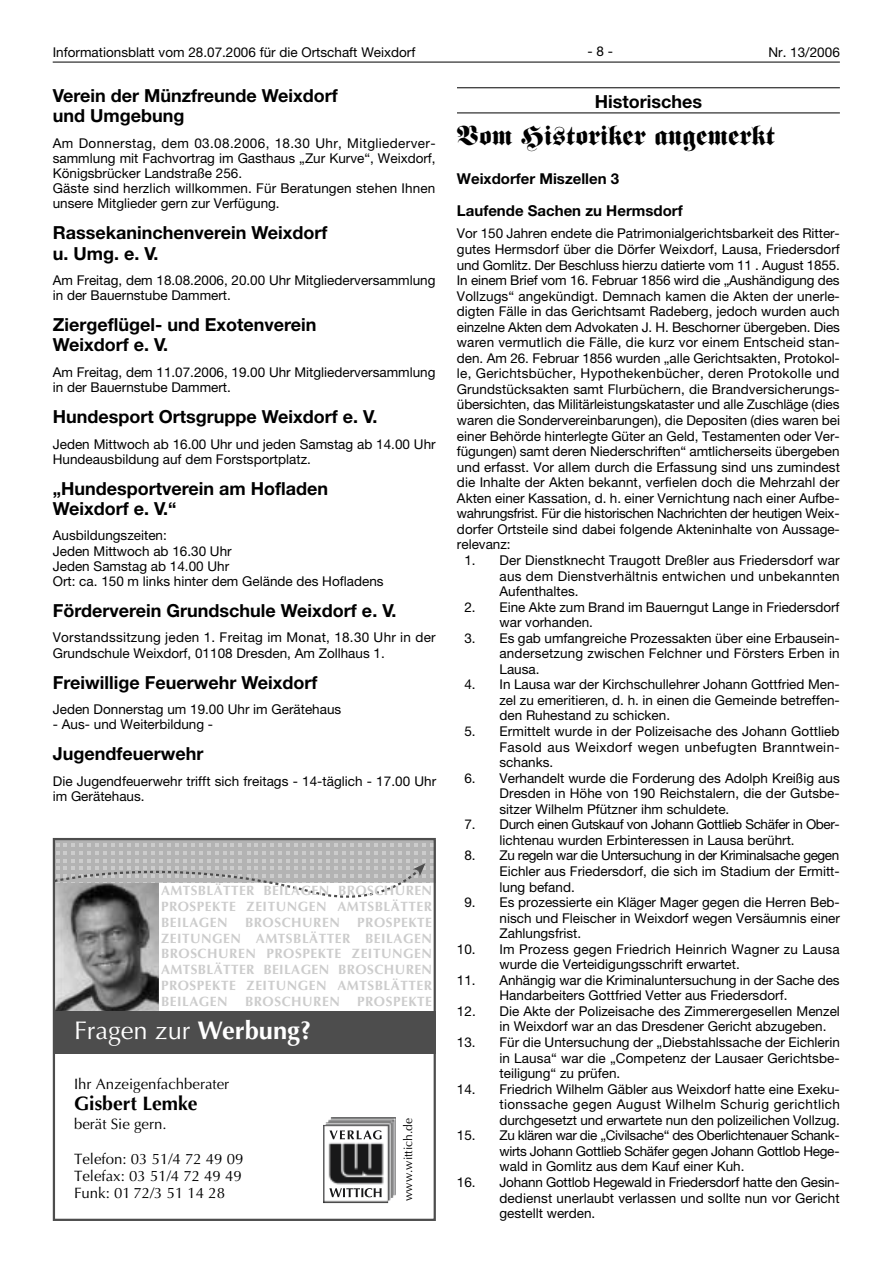
<style>
.page{position:relative;width:893px;height:1262px;background:#fff}
.page>*{position:absolute;margin:0;border:0;box-sizing:border-box;transform-origin:0 0}
.t1{font:27px "Fette Fraktur";color:#000}
.t2{font:25.5px "Optima";color:#fff}
.t3{font:700 19.5px "Optima";color:#000}
.t4{font:700 18px/20.1px "Helvetica Neue LT";color:#000}
.t5{font:15px/17.2px "Optima";color:#000;text-align:justify}
.t6{font:700 15px/32.1px "Helvetica Neue LT";color:#000}
.t7{font:13.5px/15.6px "Helvetica Neue LT";color:#000;text-align:justify}
.t8{font:700 13.5px/15.8px "Optima";letter-spacing:.04em;color:#ccc;text-align:justify}
.t9{font:13.5px/15.1px "Helvetica Neue LT";letter-spacing:.02em;color:#000}
.t10{font:13.5px/15.6px "Helvetica Neue LT";letter-spacing:-.025em;color:#000}
.t11{font:12px "Optima";color:#000}
.s1{font-weight:700}
</style>
<div class="page">
<hr style="left:53px;top:62px;width:786px;height:1px;background:#000">
<hr style="left:457px;top:112px;width:382px;height:1px;background:#000">
<img style="left:56px;top:912px;width:103px;height:99px">
<div style="left:53px;top:840px;width:382px;height:42px;background:#b3b3b3"></div>
<svg style="left:56px;top:843px;width:376px;height:69px"></svg>
<div style="left:53px;top:838px;width:382px;height:382px;border:2px solid #4d4d4d"></div>
<div style="left:53px;top:1011px;width:382px;height:43px;background:#4d4d4d"></div>
<img style="left:323px;top:1117px;width:72px;height:86px">
<img style="left:329px;top:1188px;width:52px;height:9px">
<img style="left:329px;top:1130px;width:52px;height:9px">
<hr style="left:457px;top:87px;width:382px;height:1px;background:#000">
<p class="t7" style="left:53px;top:46px;width:364px">Informationsblatt vom 28.07.2006 für die Ortschaft Weixdorf</p>
<p class="t7" style="left:587px;top:45px;width:27px">- 8 -</p>
<p class="t7" style="left:768px;top:46px;width:73px">Nr. 13/2006</p>
<h3 class="t4" style="left:53px;top:87px;width:287px">Verein der Münzfreunde Weixdorf und Umgebung</h3>
<p class="t7" style="left:53px;top:137px;width:384px;line-height:15.1px;text-align:left">Am Donnerstag, dem 03.08.2006, 18.30 Uhr, Mitgliederver&shy;sammlung mit Fachvortrag im Gasthaus „Zur Kurve“, Weixdorf, Königsbrücker Landstraße 256.<br>Gäste sind herzlich willkommen. Für Beratungen stehen Ihnen unsere Mitglieder gern zur Verfügung.</p>
<h3 class="t4" style="left:53px;top:225px;width:276px">Rassekaninchenverein Weixdorf u. Umg. e. V.</h3>
<p class="t7" style="left:53px;top:274px;width:384px;line-height:15.1px">Am Freitag, dem 18.08.2006, 20.00 Uhr Mitgliederversammlung in der Bauernstube Dammert.</p>
<h3 class="t4" style="left:53px;top:316px;width:265px">Ziergeflügel- und Exotenverein<br>Weixdorf e. V.</h3>
<p class="t7" style="left:53px;top:366px;width:384px;line-height:15.1px">Am Freitag, dem 11.07.2006, 19.00 Uhr Mitgliederversammlung in der Bauernstube Dammert.</p>
<h3 class="t4" style="left:53px;top:408px;width:326px">Hundesport Ortsgruppe Weixdorf e. V.</h3>
<p class="t7" style="left:53px;top:437px;width:384px;line-height:15.1px">Jeden Mittwoch ab 16.00 Uhr und jeden Samstag ab 14.00 Uhr<br>Hundeausbildung auf dem Forstsportplatz.</p>
<h3 class="t4" style="left:53px;top:480px;width:277px">„Hundesportverein am Hofladen<br>Weixdorf e. V.“</h3>
<p class="t7" style="left:53px;top:529px;width:332px;line-height:15.1px;text-align:left">Ausbildungszeiten:<br>Jeden Mittwoch ab 16.30 Uhr<br>Jeden Samstag ab 14.00 Uhr<br>Ort: ca. 150 m links hinter dem Gelände des Hofladens</p>
<h3 class="t4" style="left:53px;top:602px;width:345px">Förderverein Grundschule Weixdorf e. V.</h3>
<p class="t9" style="left:53px;top:631px;width:384px">Vorstandssitzung jeden 1. Freitag im Monat, 18.30 Uhr in der<br>Grundschule Weixdorf, 01108 Dresden, Am Zollhaus 1.</p>
<h3 class="t4" style="left:53px;top:674px;width:266px">Freiwillige Feuerwehr Weixdorf</h3>
<p class="t7" style="left:53px;top:703px;width:290px">Jeden Donnerstag um 19.00 Uhr im Gerätehaus</p>
<p class="t7" style="left:53px;top:718px;width:162px">- Aus- und Weiterbildung -</p>
<h3 class="t4" style="left:53px;top:745px;width:152px">Jugendfeuerwehr</h3>
<p class="t7" style="left:53px;top:774px;width:385px;line-height:15.1px">Die Jugendfeuerwehr trifft sich freitags - 14-täglich - 17.00 Uhr im Gerätehaus.</p>
<h3 class="t4" style="left:594px;top:93px;width:109px">Historisches</h3>
<h1 class="t1" style="left:457px;top:125px;width:319px">Vom Historiker angemerkt</h1>
<p class="t6" style="left:457px;top:164px;width:227px">Weixdorfer Miszellen 3<br>Laufende Sachen zu Hermsdorf</p>
<p class="t7" style="left:457px;top:227px;width:384px">Vor 150 Jahren endete die Patrimonialgerichtsbarkeit des Ritter&shy;gutes Hermsdorf über die Dörfer Weixdorf, Lausa, Friedersdorf und Gomlitz. Der Beschluss hierzu datierte vom 11 . August 1855.<br>In einem Brief vom 16. Februar 1856 wird die „Aushändigung des Vollzugs“ angekündigt. Demnach kamen die Akten der unerle&shy;digten Fälle in das Gerichtsamt Radeberg, jedoch wurden auch einzelne Akten dem Advokaten J. H. Beschorner übergeben. Dies waren vermutlich die Fälle, die kurz vor einem Entscheid stan&shy;den. Am 26. Februar 1856 wurden „alle Gerichtsakten, Protokol&shy;le, Gerichtsbücher, Hypothekenbücher, deren Protokolle und Grundstücksakten samt Flurbüchern, die Brandversicherungs&shy;übersichten, das Militärleistungskataster und alle Zuschläge (dies waren die Sondervereinbarungen), die Depositen (dies waren bei einer Behörde hinterlegte Güter an Geld, Testamenten oder Ver&shy;fügungen) samt deren Niederschriften“ amtlicherseits übergeben und erfasst. Vor allem durch die Erfassung sind uns zumindest die Inhalte der Akten bekannt, verfielen doch die Mehrzahl der Akten einer Kassation, d. h. einer Vernichtung nach einer Aufbe&shy;wahrungsfrist. Für die historischen Nachrichten der heutigen Weix&shy;dorfer Ortsteile sind dabei folgende Akteninhalte von Aussage&shy;relevanz:</p>
<p class="t7" style="left:499px;top:554px;width:342px;text-indent:-35px">1. Der Dienstknecht Traugott Dreßler aus Friedersdorf war aus dem Dienstverhältnis entwichen und unbekannten Aufenthaltes.</p>
<p class="t7" style="left:499px;top:600px;width:341px;text-indent:-35px">2. Eine Akte zum Brand im Bauerngut Lange in Friedersdorf war vorhanden.</p>
<p class="t7" style="left:499px;top:631px;width:342px;text-indent:-35px">3. Es gab umfangreiche Prozessakten über eine Erbausein&shy;andersetzung zwischen Felchner und Försters Erben in Lausa.</p>
<p class="t7" style="left:499px;top:678px;width:342px;text-indent:-35px">4. In Lausa war der Kirchschullehrer Johann Gottfried Men&shy;zel zu emeritieren, d. h. in einen die Gemeinde betreffen&shy;den Ruhestand zu schicken.</p>
<p class="t7" style="left:499px;top:725px;width:342px;text-indent:-35px">5. Ermittelt wurde in der Polizeisache des Johann Gottlieb Fasold aus Weixdorf wegen unbefugten Branntwein&shy;schanks.</p>
<p class="t7" style="left:499px;top:771px;width:342px;text-indent:-35px">6. Verhandelt wurde die Forderung des Adolph Kreißig aus Dresden in Höhe von 190 Reichstalern, die der Gutsbe&shy;sitzer Wilhelm Pfützner ihm schuldete.</p>
<p class="t10" style="left:499px;top:818px;width:342px;text-indent:-35px">7. Durch einen Gutskauf von Johann Gottlieb Schäfer in Ober&shy;lichtenau wurden Erbinteressen in Lausa berührt.</p>
<p class="t7" style="left:499px;top:849px;width:342px;text-indent:-35px">8. Zu regeln war die Untersuchung in der Kriminalsache gegen Eichler aus Friedersdorf, die sich im Stadium der Ermitt&shy;lung befand.</p>
<p class="t7" style="left:499px;top:896px;width:342px;text-indent:-35px">9. Es prozessierte ein Kläger Mager gegen die Herren Beb&shy;nisch und Fleischer in Weixdorf wegen Versäumnis einer Zahlungsfrist.</p>
<p class="t9" style="left:499px;top:942px;width:342px;line-height:15.6px;text-indent:-43px">10. Im Prozess gegen Friedrich Heinrich Wagner zu Lausa wurde die Verteidigungsschrift erwartet.</p>
<p class="t7" style="left:499px;top:973px;width:341px;text-indent:-43px">11. Anhängig war die Kriminaluntersuchung in der Sache des<br>Handarbeiters Gottfried Vetter aus Friedersdorf.</p>
<p class="t7" style="left:499px;top:1004px;width:342px;text-indent:-43px">12. Die Akte der Polizeisache des Zimmerergesellen Menzel in Weixdorf war an das Dresdener Gericht abzugeben.</p>
<p class="t7" style="left:499px;top:1035px;width:342px;text-indent:-43px">13. Für die Untersuchung der „Diebstahlssache der Eichlerin in Lausa“ war die „Competenz der Lausaer Gerichtsbe&shy;teiligung“ zu prüfen.</p>
<p class="t7" style="left:499px;top:1082px;width:342px;text-indent:-43px">14. Friedrich Wilhelm Gäbler aus Weixdorf hatte eine Exeku&shy;tionssache gegen August Wilhelm Schurig gerichtlich durchgesetzt und erwartete nun den polizeilichen Vollzug.</p>
<p class="t7" style="left:499px;top:1129px;width:342px;text-indent:-43px">15. Zu klären war die „Civilsache“ des Oberlichtenauer Schank&shy;wirts Johann Gottlieb Schäfer gegen Johann Gottlob Hege&shy;wald in Gomlitz aus dem Kauf einer Kuh.</p>
<p class="t7" style="left:499px;top:1175px;width:342px;text-indent:-43px">16. Johann Gottlob Hegewald in Friedersdorf hatte den Gesin&shy;dedienst unerlaubt verlassen und sollte nun vor Gericht gestellt werden.</p>
<p class="t8" style="left:161px;top:884px;width:272px">AMTSBLÄTTER BEILAGEN BROSCHUREN PROSPEKTE ZEITUNGEN AMTSBLÄTTER BEILAGEN</p>
<p class="t8" style="left:161px;top:915px;width:272px;text-indent:196px">PROSPEKTE ZEITUNGEN AMTSBLÄTTER BEILAGEN BROSCHUREN PROSPEKTE ZEITUNGEN AMTSBLÄTTER BEILAGEN BROSCHUREN PROSPEKTE ZEITUNGEN AMTSBLÄTTER BEILAGEN</p>
<p class="t8" style="left:245px;top:915px;width:96px">BROSCHUREN</p>
<p class="t8" style="left:245px;top:994px;width:96px">BROSCHUREN</p>
<p class="t8" style="left:357px;top:994px;width:76px">PROSPEKTE</p>
<h2 class="t2" style="left:74px;top:1019px;width:239px">Fragen zur <span class="s1">Werbung?</span></h2>
<p class="t5" style="left:74px;top:1077px;width:157px">Ihr Anzeigenfachberater</p>
<h3 class="t3" style="left:74px;top:1095px;width:125px">Gisbert Lemke</h3>
<p class="t5" style="left:74px;top:1117px;width:94px">berät Sie gern.</p>
<p class="t5" style="left:74px;top:1151px;width:171px">Telefon: 03 51/4 72 49 09<br>Telefax: 03 51/4 72 49 49<br>Funk: 01 72/3 51 14 28</p>
<p class="t11" style="left:403px;top:1201px;width:84px;rotate:-90deg">www.wittich.de</p>
</div>
